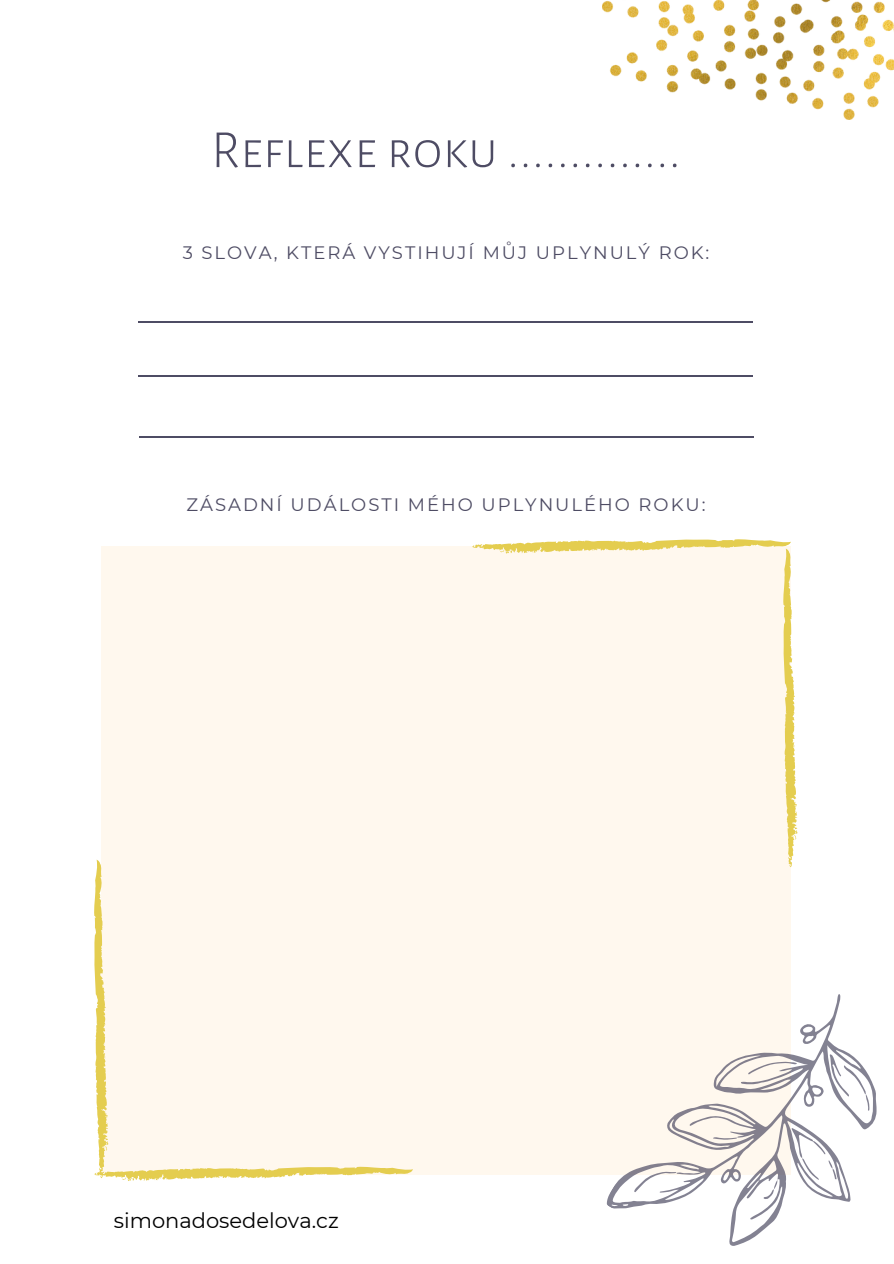
<style>
.page{position:relative;width:894px;height:1264px;background:#fff}
.page>*{position:absolute;margin:0;border:0;box-sizing:border-box;transform-origin:0 0}
.t1{font:300 54px "Alegreya Sans SC";color:#4e4c64}
.t2{font:21px "Montserrat";color:#000}
.t3{font:18px "Montserrat";letter-spacing:.11em;color:#4e4c64}
</style>
<div class="page">
<div style="left:101px;top:546px;width:689px;height:628px;background:#fff8ee"></div>
<svg style="left:603px;top:947px;width:274px;height:299px"></svg>
<svg style="left:633px;top:1158px;width:43px;height:47px"></svg>
<svg style="left:712px;top:1126px;width:25px;height:23px"></svg>
<svg style="left:815px;top:1053px;width:60px;height:57px"></svg>
<svg style="left:763px;top:1126px;width:77px;height:75px"></svg>
<svg style="left:747px;top:1044px;width:49px;height:49px"></svg>
<hr style="left:138px;top:322px;width:615px;height:1px;background:#4e4c64">
<hr style="left:138px;top:376px;width:615px;height:1px;background:#4e4c64">
<hr style="left:139px;top:436px;width:615px;height:1px;background:#4e4c64">
<svg style="left:472px;top:539px;width:298px;height:14px"></svg>
<svg style="left:94px;top:880px;width:298px;height:301px"></svg>
<svg style="left:783px;top:569px;width:14px;height:298px"></svg>
<img style="left:602px;top:0;width:291px;height:120px">
<h1 class="t1" style="left:211px;top:124px;width:471px">Reflexe roku ..............</h1>
<p class="t3" style="left:183px;top:242px;width:528px">3 SLOVA, KTERÁ VYSTIHUJÍ MŮJ UPLYNULÝ ROK:</p>
<p class="t3" style="left:186px;top:494px;width:520px">ZÁSADNÍ UDÁLOSTI MÉHO UPLYNULÉHO ROKU:</p>
<p class="t2" style="left:114px;top:1207px;width:226px">simonadosedelova.cz</p>
</div>
